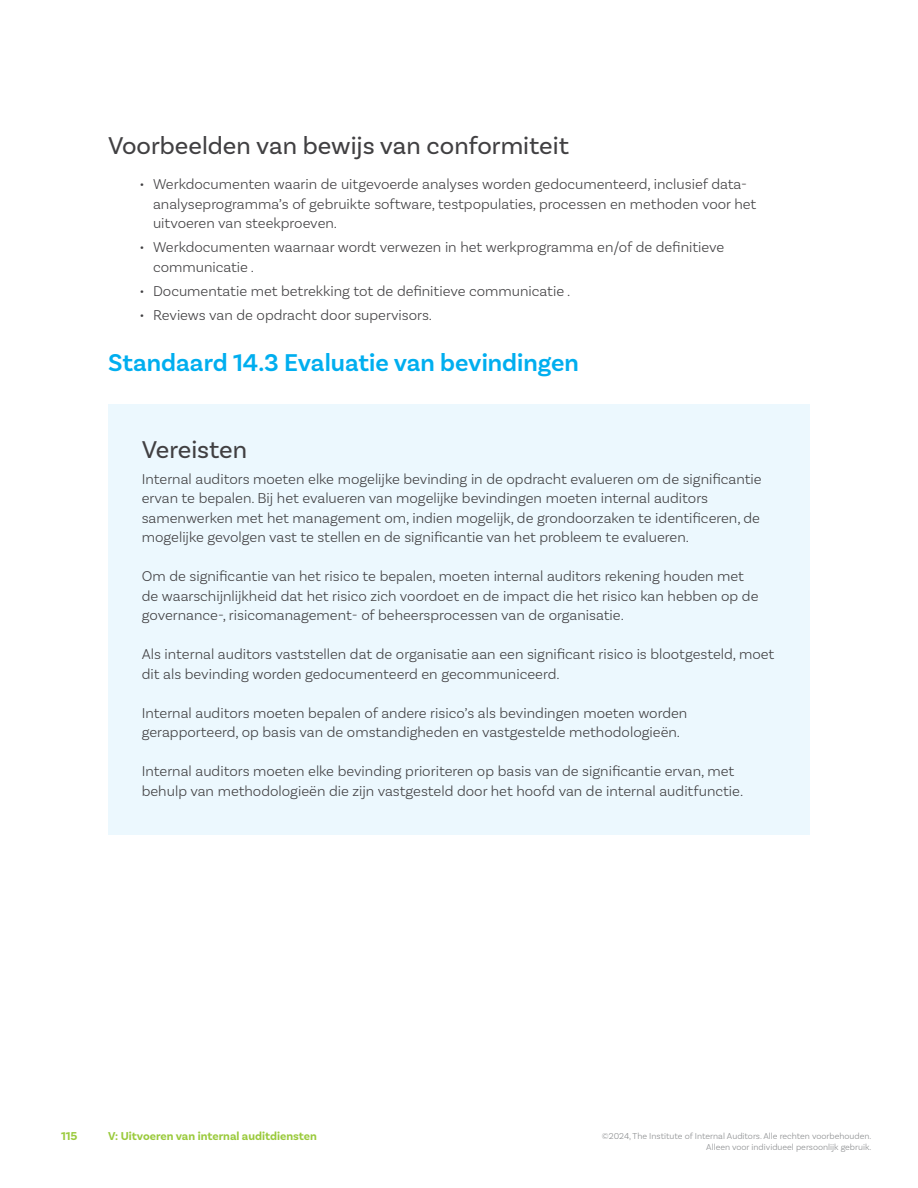
<style>
.page{position:relative;width:918px;height:1188px;background:#fff}
.page>*{position:absolute;margin:0;border:0;box-sizing:border-box;transform-origin:0 0}
.t1{font:25.5px "Basic Sans";color:#414042}
.t2{font:600 25.5px "Basic Sans";color:#00aeef}
.t3{font:300 15px/19.5px "Basic Sans";color:#414042}
.t4{font:700 12px "Basic Sans";color:#9aca3c}
.t5{font:300 9px/10.8px "Basic Sans";color:#8a8c8e;text-align:right}
</style>
<div class="page">
<div style="left:108px;top:405px;width:702px;height:430px;background:#ecf8fe"></div>
<h1 class="t1" style="left:108px;top:130px;width:463px">Voorbeelden van bewijs van conformiteit</h1>
<p class="t3" style="left:153px;top:174px;width:605px;text-indent:-14px">• Werkdocumenten waarin de uitgevoerde analyses worden gedocumenteerd, inclusief data&shy;analyseprogramma’s of gebruikte software, testpopulaties, processen en methoden voor het uitvoeren van steekproeven.</p>
<p class="t3" style="left:153px;top:237px;width:573px;text-indent:-14px">• Werkdocumenten waarnaar wordt verwezen in het werkprogramma en/of de definitieve communicatie .</p>
<p class="t3" style="left:140px;top:281px;width:432px">• Documentatie met betrekking tot de definitieve communicatie .</p>
<p class="t3" style="left:140px;top:305px;width:294px">• Reviews van de opdracht door supervisors.</p>
<h1 class="t2" style="left:108px;top:347px;width:472px">Standaard 14.3 Evaluatie van bevindingen</h1>
<h1 class="t1" style="left:142px;top:434px;width:107px">Vereisten</h1>
<p class="t3" style="left:142px;top:469px;width:621px">Internal auditors moeten elke mogelijke bevinding in de opdracht evalueren om de significantie ervan te bepalen. Bij het evalueren van mogelijke bevindingen moeten internal auditors samenwerken met het management om, indien mogelijk, de grondoorzaken te identificeren, de mogelijke gevolgen vast te stellen en de significantie van het probleem te evalueren.</p>
<p class="t3" style="left:142px;top:566px;width:618px">Om de significantie van het risico te bepalen, moeten internal auditors rekening houden met de waarschijnlijkheid dat het risico zich voordoet en de impact die het risico kan hebben op de governance-, risicomanagement- of beheersprocessen van de organisatie.</p>
<p class="t3" style="left:142px;top:644px;width:634px">Als internal auditors vaststellen dat de organisatie aan een significant risico is blootgesteld, moet dit als bevinding worden gedocumenteerd en gecommuniceerd.</p>
<p class="t3" style="left:142px;top:703px;width:547px">Internal auditors moeten bepalen of andere risico’s als bevindingen moeten worden gerapporteerd, op basis van de omstandigheden en vastgestelde methodologieën.</p>
<p class="t3" style="left:142px;top:761px;width:603px">Internal auditors moeten elke bevinding prioriteren op basis van de significantie ervan, met behulp van methodologieën die zijn vastgesteld door het hoofd van de internal auditfunctie.</p>
<p class="t4" style="left:61px;top:1129px;width:18px">115</p>
<p class="t4" style="left:108px;top:1129px;width:211px">V: Uitvoeren van internal auditdiensten</p>
<p class="t5" style="left:602px;top:1131px;width:271px">©2024, The Institute of Internal Auditors. Alle rechten voorbehouden.<br>Alleen voor individueel persoonlijk gebruik.</p>
</div>
